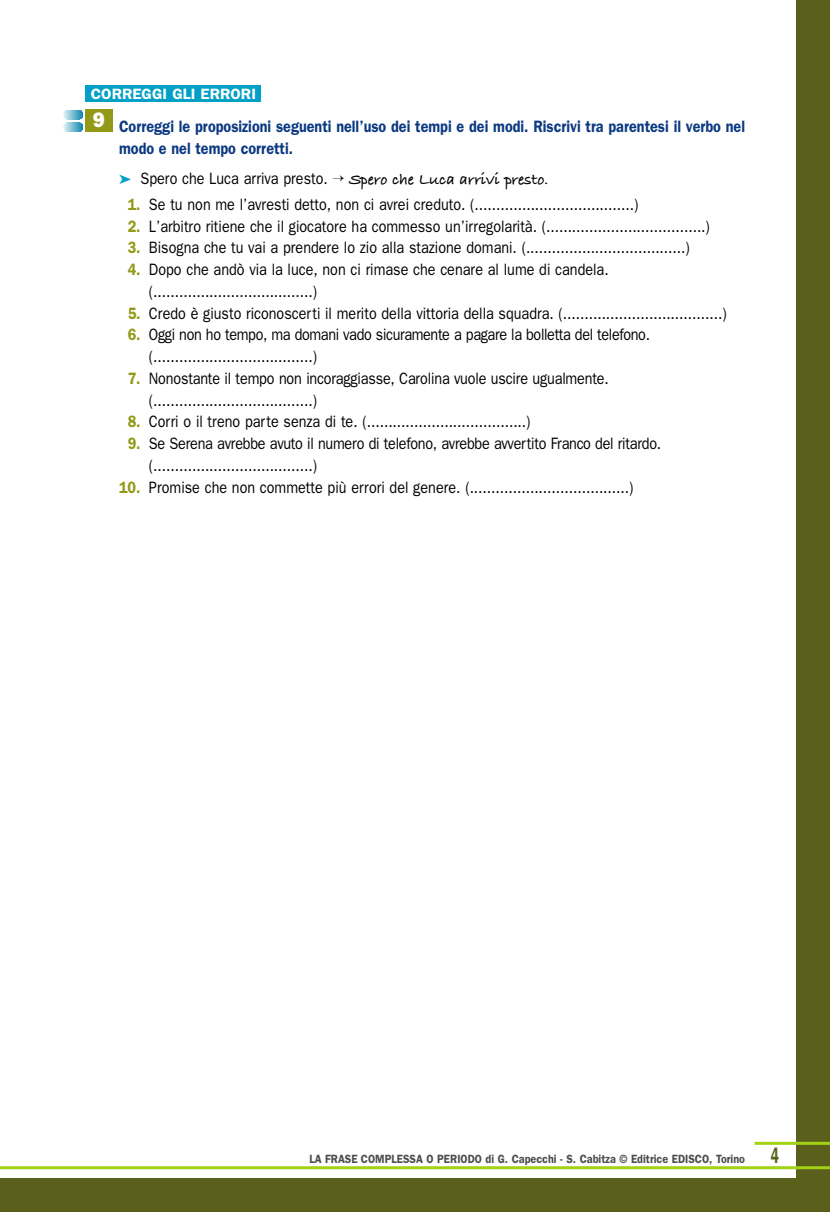
<style>
.page{position:relative;width:830px;height:1212px;background:#fff}
.page>*{position:absolute;margin:0;border:0;box-sizing:border-box;transform-origin:0 0}
.t1{font:800 21px "Franklin Gothic";color:#fff;scale:.95 1}
.t2{font:16.5px/21.8px "Franklin Gothic";color:#000;scale:.87 1}
.t3{font:16.5px/21.8px "Franklin Gothic";letter-spacing:-.02em;color:#000;scale:.87 1}
.t4{font:16.5px/21.8px "Franklin Gothic";letter-spacing:-.025em;color:#000;scale:.87 1}
.t5{font:600 16.5px/21.8px "Franklin Gothic";color:#0b3982;scale:.87 1}
.t6{font:600 15px "Franklin Gothic";color:#fff;scale:1.05 1}
.t7{font:600 12px "Franklin Gothic";color:#4d4d4d;scale:.9 1}
.s1{color:#02a0c6}
.s2{font-family:"Bradley Hand ITCTT";font-weight:700}
.s3{font-weight:600;color:#929916}
.s4{font-size:22.5px;color:#5a601b}
</style>
<div class="page">
<div style="left:795px;top:0;width:34px;height:1212px;background:#5a601b"></div>
<div style="left:0;top:1178px;width:829px;height:34px;background:#5a601b"></div>
<hr style="left:754px;top:1142px;width:75px;height:3px;background:#a1d314">
<div style="left:85px;top:110px;width:27px;height:22px;background:#929916"></div>
<svg style="left:64px;top:110px;width:19px;height:22px"></svg>
<div style="left:85px;top:85px;width:176px;height:17px;background:#02a0c6"></div>
<hr style="left:0;top:1166px;width:829px;height:3px;background:#a1d314">
<p class="t6" style="left:91px;top:85px;width:159px">CORREGGI GLI ERRORI</p>
<p class="t1" style="left:93px;top:108px;width:14px">9</p>
<p class="t5" style="left:119px;top:115px;width:720px">Correggi le proposizioni seguenti nell’uso dei tempi e dei modi. Riscrivi tra parentesi il verbo nel modo e nel tempo corretti.</p>
<p class="t2" style="left:119px;top:167px;width:494px"><span class="s1">➤</span> Spero che Luca arriva presto. → <span class="s2">Spero che Luca arrivi presto.</span></p>
<p class="t2" style="left:128px;top:193px;width:588px"><span class="s3">1.</span> Se tu non me l’avresti detto, non ci avrei creduto. (.....................................)</p>
<p class="t2" style="left:128px;top:215px;width:670px"><span class="s3">2.</span> L’arbitro ritiene che il giocatore ha commesso un’irregolarità. (.....................................)</p>
<p class="t2" style="left:128px;top:237px;width:647px"><span class="s3">3.</span> Bisogna che tu vai a prendere lo zio alla stazione domani. (.....................................)</p>
<p class="t2" style="left:149px;top:258px;width:529px;text-indent:-21px"><span class="s3">4.</span> Dopo che andò via la luce, non ci rimase che cenare al lume di candela. (.....................................)</p>
<p class="t2" style="left:128px;top:302px;width:689px"><span class="s3">5.</span> Credo è giusto riconoscerti il merito della vittoria della squadra. (.....................................)</p>
<p class="t4" style="left:149px;top:324px;width:577px;text-indent:-21px"><span class="s3">6.</span> Oggi non ho tempo, ma domani vado sicuramente a pagare la bolletta del telefono. (.....................................)</p>
<p class="t2" style="left:149px;top:367px;width:529px;text-indent:-21px"><span class="s3">7.</span> Nonostante il tempo non incoraggiasse, Carolina vuole uscire ugualmente. (.....................................)</p>
<p class="t2" style="left:128px;top:411px;width:464px"><span class="s3">8.</span> Corri o il treno parte senza di te. (.....................................)</p>
<p class="t3" style="left:149px;top:432px;width:590px;text-indent:-21px"><span class="s3">9.</span> Se Serena avrebbe avuto il numero di telefono, avrebbe avvertito Franco del ritardo. (.....................................)</p>
<p class="t2" style="left:119px;top:476px;width:592px"><span class="s3">10.</span> Promise che non commette più errori del genere. (.....................................)</p>
<p class="t7" style="left:309px;top:1151px;width:523px">LA FRASE COMPLESSA O PERIODO di G. Capecchi - S. Cabitza © Editrice EDISCO, Torino <span class="s4">4</span></p>
</div>
